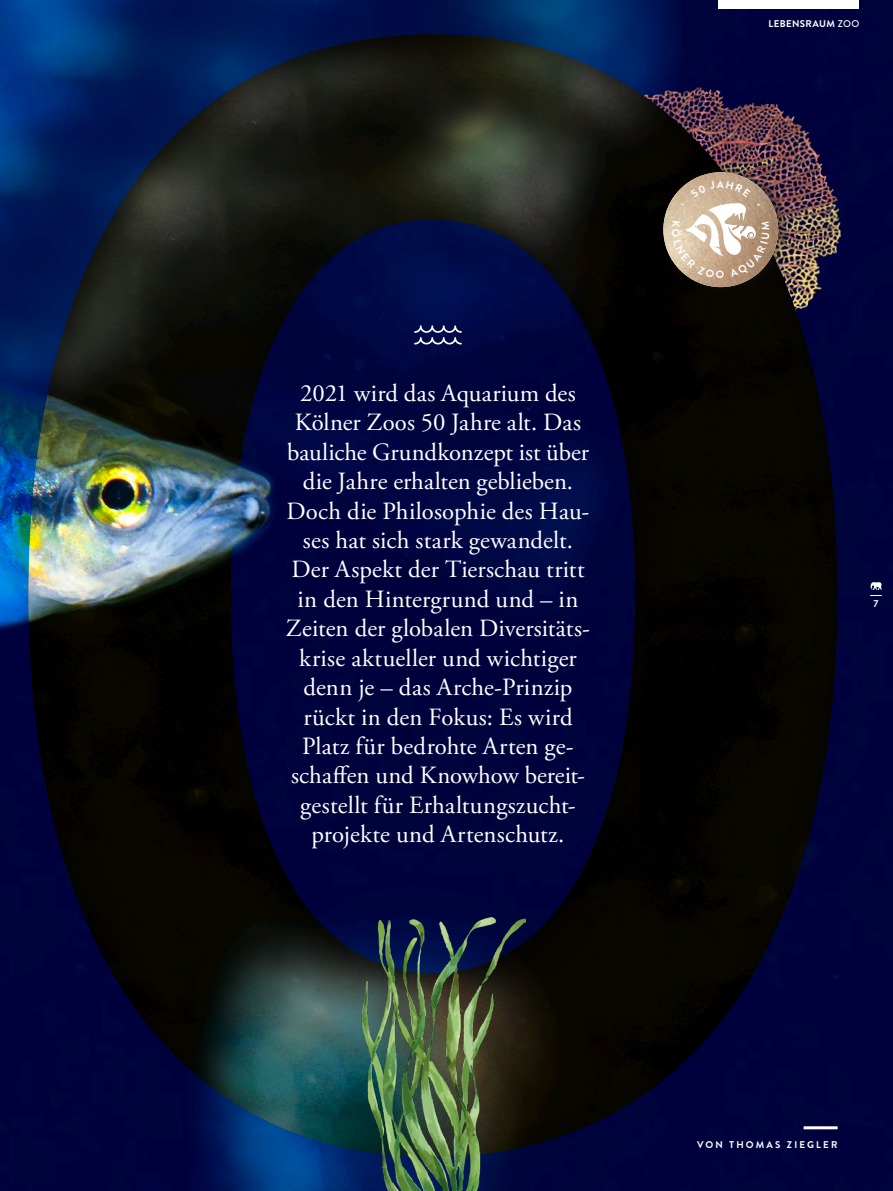
<style>
.page{position:relative;width:893px;height:1191px;background:#fff}
.page>*{position:absolute;margin:0;border:0;box-sizing:border-box;transform-origin:0 0}
.t1{font:24.75px/29.4px "Adobe Garamond Pro";letter-spacing:.005em;color:#fff;text-align:center}
.t2{font:700 9.75px "Brandon Text";letter-spacing:.21em;color:#fff}
.t3{font:700 9.75px "Brandon Text";letter-spacing:.04em;color:#fff}
.s1{font-weight:500}
</style>
<div class="page">
<img style="left:0;top:0;width:893px;height:1191px">
<div style="left:0;top:33px;width:839px;height:1125px;background:#1a1918;opacity:.75"></div>
<img style="left:352px;top:917px;width:174px;height:274px">
<svg style="left:414px;top:325px;width:48px;height:20px"></svg>
<hr style="left:804px;top:1126px;width:34px;height:3px;background:#fff">
<div style="left:658px;top:162px;width:133px;height:133px;background:#1a1918;opacity:.55"></div>
<img style="left:663px;top:172px;width:115px;height:115px;border-radius:57px">
<img style="left:28px;top:370px;width:289px;height:319px">
<svg style="left:870px;top:582px;width:12px;height:14px"></svg>
<div style="left:719px;top:0;width:140px;height:9px;background:#fff"></div>
<svg style="left:672px;top:181px;width:98px;height:97px;background:#c4ae98"></svg>
<p class="t3" style="left:768px;top:17px;width:93px">LEBENSRAUM <span class="s1">ZOO</span></p>
<p class="t1" style="left:286px;top:379px;width:306px">2021 wird das Aquarium des<br>Kölner Zoos 50 Jahre alt. Das bauliche Grundkonzept ist über die Jahre erhalten geblieben.<br>Doch die Philosophie des Hau&shy;ses hat sich stark gewandelt.<br>Der Aspekt der Tierschau tritt in den Hintergrund und – in<br>Zeiten der globalen Diversitäts&shy;krise aktueller und wichtiger denn je – das Arche-Prinzip rückt in den Fokus: Es wird<br>Platz für bedrohte Arten ge&shy;schaffen und Knowhow bereit&shy;gestellt für Erhaltungszucht&shy;projekte und Artenschutz.</p>
<p class="t2" style="left:873px;top:597px;width:7px">7</p>
<p class="t2" style="left:697px;top:1138px;width:142px">VON THOMAS ZIEGLER</p>
</div>
